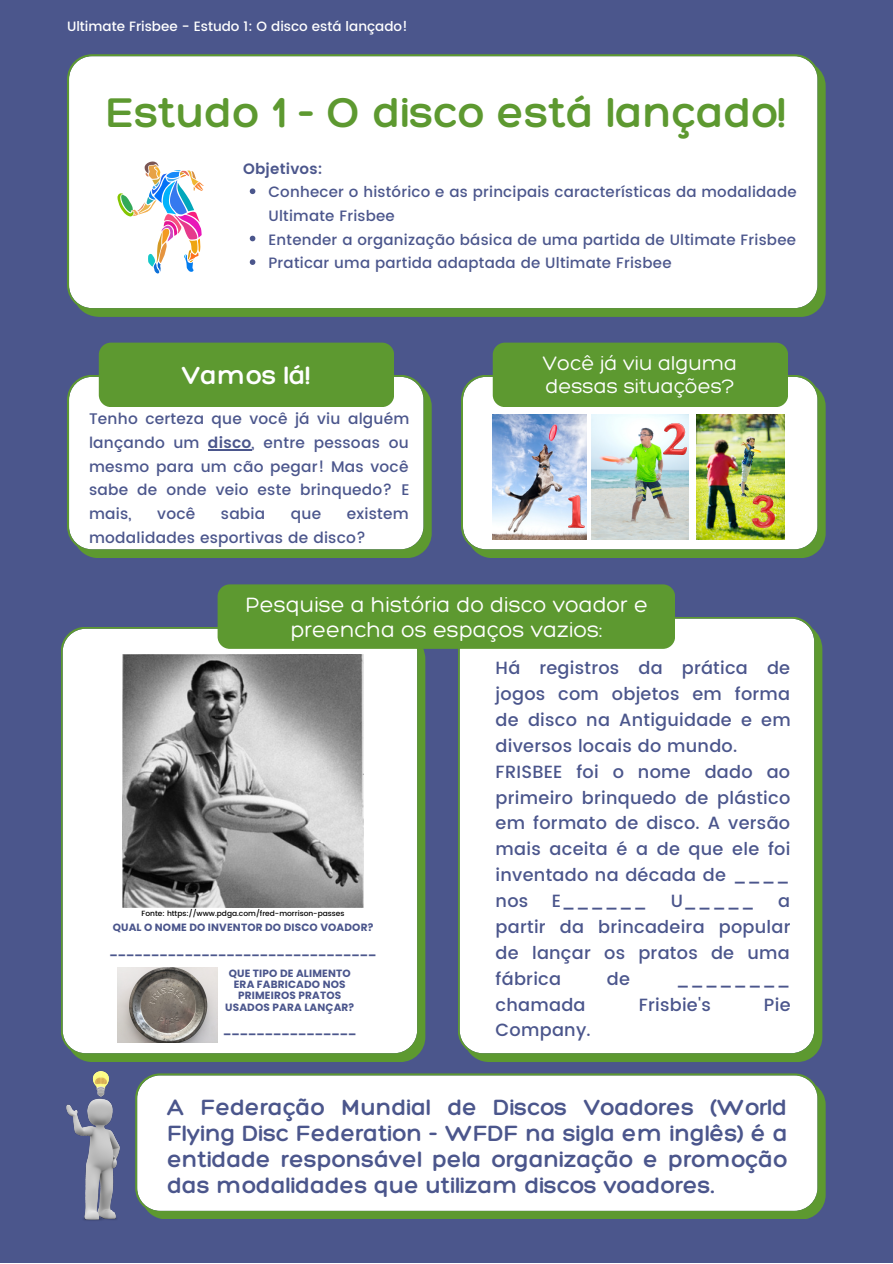
<style>
.page{position:relative;width:893px;height:1264px;background:#fff}
.page>*{position:absolute;margin:0;border:0;box-sizing:border-box;transform-origin:0 0}
.t1{font:300 45px "Hero";color:#5d9930}
.t2{font:300 27px "Hero";color:#fff}
.t3{font:300 24px/25.8px "Hero";color:#4b568c;text-align:justify}
.t4{font:300 22.5px/24.8px "Hero";color:#fff;text-align:center}
.t5{font:300 21px/22.5px "Hero";color:#fff}
.t6{font:500 17.7px/25.8px "Poppins";letter-spacing:.015em;color:#4b568c;text-align:justify}
.t7{font:500 15.3px/23.5px "Poppins";letter-spacing:.015em;color:#4b568c;text-align:justify}
.t8{font:500 15px/23.5px "Poppins";letter-spacing:.015em;color:#4b568c}
.t9{font:600 15px "Poppins";letter-spacing:.015em;color:#4b568c}
.t10{font:500 13.5px "Poppins";color:#fff}
.t11{font:700 10.5px/11.4px "Poppins";letter-spacing:.015em;color:#4b568c;text-align:center}
.t12{font:500 7.5px "Poppins";color:#000}
.s1{font-weight:600}
</style>
<div class="page">
<div style="left:0;top:0;width:892px;height:1262px;background:#4b568c"></div>
<div style="left:67px;top:54px;width:758px;height:263px;background:#fff"></div>
<svg style="left:67px;top:375px;width:364px;height:183px;background:#edf3ea"></svg>
<svg style="left:461px;top:375px;width:364px;height:183px;background:#d3e0cc"></svg>
<div style="left:99px;top:342px;width:295px;height:65px;background:#5d9930;border-radius:12px"></div>
<div style="left:492px;top:342px;width:295px;height:65px;background:#5d9930;border-radius:12px"></div>
<div style="left:458px;top:616px;width:364px;height:446px;background:#fff"></div>
<svg style="left:135px;top:1073px;width:690px;height:146px;background:#eff4ed"></svg>
<svg style="left:61px;top:627px;width:364px;height:434px;background:#f0f5ed"></svg>
<div style="left:217px;top:584px;width:457px;height:65px;background:#5d9930;border-radius:12px"></div>
<img style="left:117px;top:161px;width:87px;height:112px">
<img style="left:492px;top:415px;width:94px;height:124px">
<img style="left:592px;top:415px;width:96px;height:124px">
<img style="left:696px;top:415px;width:88px;height:124px">
<img style="left:117px;top:967px;width:100px;height:75px">
<img style="left:122px;top:654px;width:241px;height:253px">
<img style="left:568px;top:496px;width:16px;height:31px">
<img style="left:664px;top:423px;width:22px;height:31px">
<img style="left:752px;top:496px;width:22px;height:31px">
<img style="left:66px;top:1071px;width:53px;height:150px">
<svg style="left:250px;top:188px;width:5px;height:6px"></svg>
<svg style="left:250px;top:236px;width:5px;height:5px"></svg>
<svg style="left:250px;top:259px;width:5px;height:6px"></svg>
<hr style="left:208px;top:449px;width:43px;height:1px;background:#4b568c">
<p class="t10" style="left:67px;top:19px;width:342px">Ultimate Frisbee - Estudo 1: O disco está lançado!</p>
<p class="t1" style="left:106px;top:84px;width:682px">Estudo 1 - O disco está lançado!</p>
<p class="t9" style="left:243px;top:160px;width:81px">Objetivos:</p>
<p class="t8" style="left:268px;top:180px;width:529px">Conhecer o histórico e as principais características da modalidade<br>Ultimate Frisbee</p>
<p class="t8" style="left:268px;top:228px;width:529px">Entender a organização básica de uma partida de Ultimate Frisbee</p>
<p class="t8" style="left:268px;top:251px;width:404px">Praticar uma partida adaptada de Ultimate Frisbee</p>
<p class="t2" style="left:182px;top:358px;width:130px">Vamos lá!</p>
<p class="t5" style="left:543px;top:351px;width:196px">Você já viu alguma dessas situações?</p>
<p class="t7" style="left:89px;top:407px;width:322px">Tenho certeza que você já viu alguém lançando um <span class="s1">disco</span>, entre pessoas ou mesmo para um cão pegar! Mas você sabe de onde veio este brinquedo? E mais,</p>
<p class="t7" style="left:89px;top:502px;width:321px;text-indent:258px">existem modalidades esportivas de disco?</p>
<p class="t7" style="left:157px;top:502px;width:40px">você</p>
<p class="t7" style="left:221px;top:502px;width:46px">sabia</p>
<p class="t7" style="left:291px;top:502px;width:32px">que</p>
<p class="t4" style="left:245px;top:592px;width:404px">Pesquise a história do disco voador e preencha os espaços vazios:</p>
<p class="t12" style="left:141px;top:909px;width:204px">Fonte: https://www.pdga.com/fred-morrison-passes</p>
<p class="t11" style="left:113px;top:921px;width:262px">QUAL O NOME DO INVENTOR DO DISCO VOADOR?</p>
<p class="t11" style="left:109px;top:944px;width:268px">________________________________</p>
<p class="t11" style="left:225px;top:967px;width:130px">QUE TIPO DE ALIMENTO<br>ERA FABRICADO NOS<br>PRIMEIROS PRATOS<br>USADOS PARA LANÇAR?</p>
<p class="t11" style="left:223px;top:1024px;width:135px">________________</p>
<p class="t6" style="left:495px;top:655px;width:296px">Há registros da prática de jogos com objetos em forma de disco na Antiguidade e em diversos locais do mundo.</p>
<p class="t6" style="left:495px;top:758px;width:296px">FRISBEE foi o nome dado ao primeiro brinquedo de plástico em formato de disco. A versão mais aceita é a de que ele foi inventado na década de ____ nos</p>
<p class="t6" style="left:551px;top:888px;width:97px">E______</p>
<p class="t6" style="left:670px;top:888px;width:86px">U_____</p>
<p class="t6" style="left:495px;top:888px;width:296px;text-indent:282px">a partir da brincadeira popular de lançar os pratos de uma fábrica</p>
<p class="t6" style="left:607px;top:965px;width:25px">de</p>
<p class="t6" style="left:675px;top:965px;width:116px">________</p>
<p class="t6" style="left:495px;top:991px;width:91px">chamada</p>
<p class="t6" style="left:638px;top:991px;width:74px">Frisbie's</p>
<p class="t6" style="left:763px;top:991px;width:28px">Pie</p>
<p class="t6" style="left:495px;top:1017px;width:97px">Company.</p>
<p class="t3" style="left:167px;top:1093px;width:622px">A Federação Mundial de Discos Voadores (World Flying Disc Federation - WFDF na sigla em inglês) é a entidade responsável pela organização e promoção das modalidades que utilizam discos voadores.</p>
</div>
